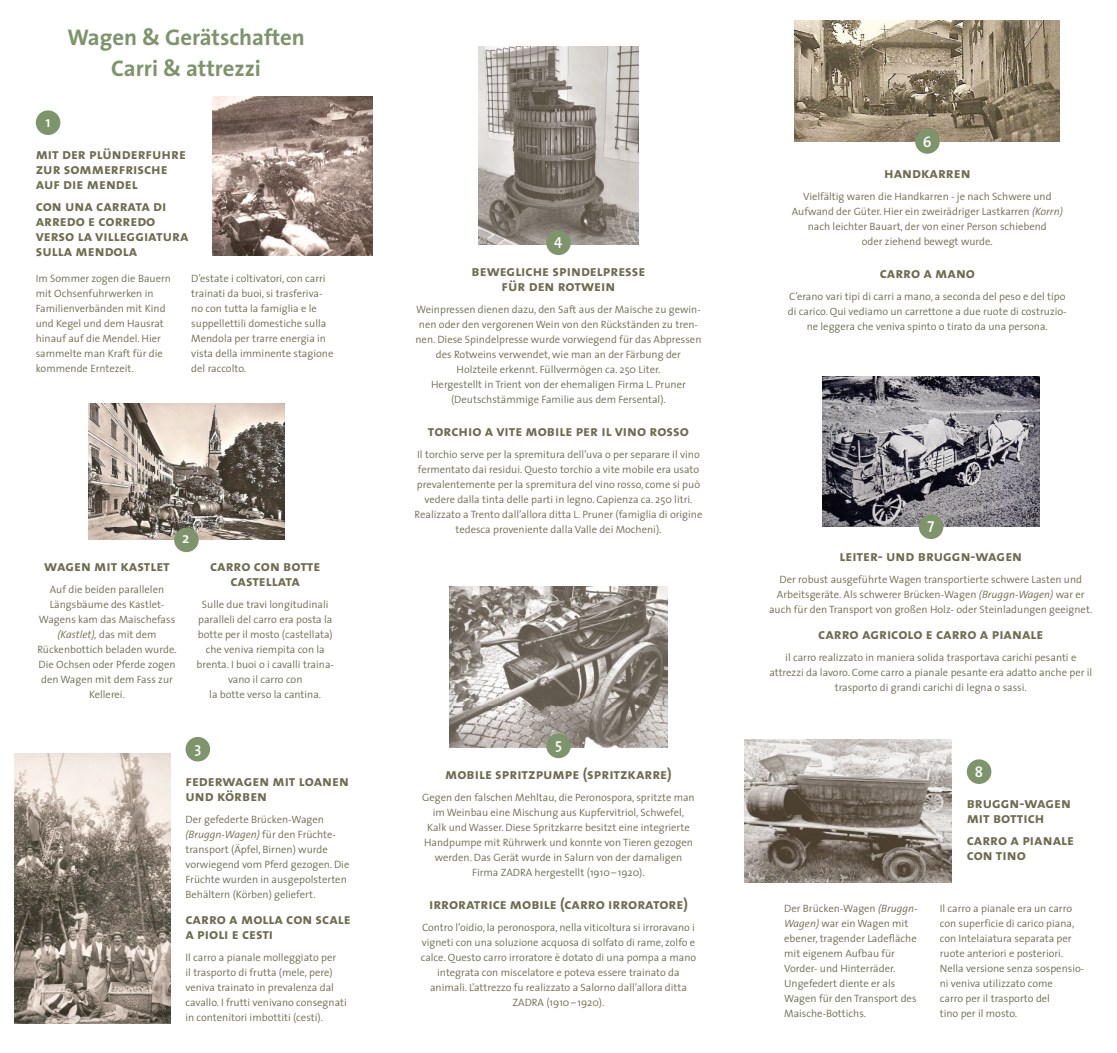
<style>
.page{position:relative;width:1117px;height:1053px;background:#fff}
.page>*{position:absolute;margin:0;border:0;box-sizing:border-box;transform-origin:0 0}
.t1{font:700 22.75px/30.8px "The Sans";color:#7e946b;text-align:center}
.t2{font:15px/15px "The Sans Bold Caps";color:#6e6c4f}
.t3{font:600 15px "The Sans";color:#fff}
.t4{font:300 10.62px/15px "The Sans";color:#6e6c4f;text-align:center}
.s1{font-style:italic}
</style>
<div class="page">
<img style="left:212px;top:96px;width:160px;height:160px">
<img style="left:794px;top:20px;width:265px;height:121px">
<div style="left:914px;top:129px;width:25px;height:25px;background:#7e946b;border-radius:50%"></div>
<img style="left:478px;top:47px;width:160px;height:197px">
<div style="left:546px;top:230px;width:24px;height:25px;background:#7e946b;border-radius:50%"></div>
<img style="left:449px;top:586px;width:218px;height:161px">
<div style="left:546px;top:733px;width:24px;height:25px;background:#7e946b;border-radius:50%"></div>
<img style="left:88px;top:403px;width:196px;height:137px">
<div style="left:174px;top:527px;width:25px;height:25px;background:#7e946b;border-radius:50%"></div>
<img style="left:744px;top:739px;width:206px;height:143px">
<img style="left:822px;top:376px;width:216px;height:150px">
<div style="left:918px;top:514px;width:25px;height:25px;background:#7e946b;border-radius:50%"></div>
<div style="left:36px;top:110px;width:24px;height:25px;background:#7e946b;border-radius:50%"></div>
<img style="left:15px;top:753px;width:155px;height:270px">
<div style="left:185px;top:736px;width:25px;height:25px;background:#7e946b;border-radius:50%"></div>
<div style="left:966px;top:759px;width:25px;height:24px;background:#7e946b;border-radius:50%"></div>
<h2 class="t3" style="left:45px;top:109px;width:7px">1</h2>
<h1 class="t1" style="left:67px;top:22px;width:239px">Wagen &amp; Gerätschaften<br>Carri &amp; attrezzi</h1>
<h2 class="t2" style="left:36px;top:146px;width:152px">mit der plünderfuhre zur sommerfrische auf die mendel</h2>
<h2 class="t2" style="left:36px;top:198px;width:154px">con una carrata di arredo e corredo verso la villeggiatura sulla mendola</h2>
<p class="t4" style="left:36px;top:270px;width:137px;text-align:left">Im Sommer zogen die Bauern mit Ochsenfuhrwerken in<br>Familienverbänden mit Kind und Kegel und dem Hausrat hinauf auf die Mendel. Hier sammelte man Kraft für die kommende Erntezeit.</p>
<p class="t4" style="left:191px;top:270px;width:143px;text-align:left">D’estate i coltivatori, con carri trainati da buoi, si trasferiva&shy;no con tutta la famiglia e le suppellettili domestiche sulla<br>Mendola per trarre energia in vista della imminente stagione del raccolto.</p>
<h2 class="t3" style="left:182px;top:525px;width:9px">2</h2>
<h2 class="t2" style="left:44px;top:557px;width:127px">wagen mit kastlet</h2>
<p class="t4" style="left:37px;top:581px;width:141px">Auf die beiden parallelen<br>Längsbäume des Kastlet-<br>Wagens kam das Maischefass <span class="s1">(Kastlet),</span> das mit dem<br>Rückenbottich beladen wurde.<br>Die Ochsen oder Pferde zogen den Wagen mit dem Fass zur<br>Kellerei.</p>
<h2 class="t2" style="left:210px;top:557px;width:112px;text-align:center">carro con botte castellata</h2>
<p class="t4" style="left:196px;top:596px;width:139px">Sulle due travi longitudinali paralleli del carro era posta la botte per il mosto (castellata) che veniva riempita con la brenta. I buoi o i cavalli traina&shy;vano il carro con<br>la botte verso la cantina.</p>
<h2 class="t3" style="left:194px;top:735px;width:8px">3</h2>
<h2 class="t2" style="left:185px;top:773px;width:165px">federwagen mit loanen und körben</h2>
<p class="t4" style="left:185px;top:811px;width:165px;text-align:left">Der gefederte Brücken-Wagen <span class="s1">(Bruggn-Wagen)</span> für den Früchte&shy;transport (Äpfel, Birnen) wurde vorwiegend vom Pferd gezogen. Die<br>Früchte wurden in ausgepolsterten<br>Behältern (Körben) geliefert.</p>
<h2 class="t2" style="left:185px;top:910px;width:167px">carro a molla con scale a pioli e cesti</h2>
<p class="t4" style="left:185px;top:949px;width:163px;text-align:left">Il carro a pianale molleggiato per<br>il trasporto di frutta (mele, pere) veniva trainato in prevalenza dal cavallo. I frutti venivano consegnati in contenitori imbottiti (cesti).</p>
<h2 class="t3" style="left:554px;top:227px;width:10px">4</h2>
<h2 class="t2" style="left:471px;top:263px;width:175px;text-align:center">bewegliche spindelpresse für den rotwein</h2>
<p class="t4" style="left:415px;top:302px;width:287px">Weinpressen dienen dazu, den Saft aus der Maische zu gewin&shy;nen oder den vergorenen Wein von den Rückständen zu tren&shy;nen. Diese Spindelpresse wurde vorwiegend für das Abpressen des Rotweins verwendet, wie man an der Färbung der Holzteile erkennt. Füllvermögen ca. 250 Liter.<br>Hergestellt in Trient von der ehemaligen Firma L. Pruner (Deutschstämmige Familie aus dem Fersental).</p>
<h2 class="t2" style="left:428px;top:423px;width:262px">torchio a vite mobile per il vino rosso</h2>
<p class="t4" style="left:414px;top:446px;width:289px">Il torchio serve per la spremitura dell’uva o per separare il vino fermentato dai residui. Questo torchio a vite mobile era usato prevalentemente per la spremitura del vino rosso, come si può vedere dalla tinta delle parti in legno. Capienza ca. 250 litri.<br>Realizzato a Trento dall’allora ditta L. Pruner (famiglia di origine tedesca proveniente dalla Valle dei Mocheni).</p>
<h2 class="t3" style="left:555px;top:731px;width:8px">5</h2>
<h2 class="t2" style="left:445px;top:766px;width:228px">mobile spritzpumpe (spritzkarre)</h2>
<p class="t4" style="left:422px;top:789px;width:274px">Gegen den falschen Mehltau, die Peronospora, spritzte man im Weinbau eine Mischung aus Kupfervitriol, Schwefel, Kalk und Wasser. Diese Spritzkarre besitzt eine integrierte Handpumpe mit Rührwerk und konnte von Tieren gezogen werden. Das Gerät wurde in Salurn von der damaligen Firma ZADRA hergestellt (1910 – 1920).</p>
<h2 class="t2" style="left:429px;top:896px;width:260px">irroratrice mobile (carro irroratore)</h2>
<p class="t4" style="left:420px;top:919px;width:277px">Contro l’oidio, la peronospora, nella viticoltura si irroravano i vigneti con una soluzione acquosa di solfato di rame, zolfo e calce. Questo carro irroratore è dotato di una pompa a mano integrata con miscelatore e poteva essere trainato da animali. L’attrezzo fu realizzato a Salorno dall’allora ditta ZADRA (1910 – 1920).</p>
<h2 class="t3" style="left:922px;top:129px;width:10px">6</h2>
<h2 class="t2" style="left:883px;top:165px;width:88px">handkarren</h2>
<p class="t4" style="left:791px;top:188px;width:272px">Vielfältig waren die Handkarren - je nach Schwere und Aufwand der Güter. Hier ein zweirädriger Lastkarren <span class="s1">(Korrn) </span>nach leichter Bauart, der von einer Person schiebend<br>oder ziehend bewegt wurde.</p>
<h2 class="t2" style="left:879px;top:265px;width:97px">carro a mano</h2>
<p class="t4" style="left:787px;top:288px;width:280px">C’erano vari tipi di carri a mano, a seconda del peso e del tipo di carico. Qui vediamo un carrettone a due ruote di costruzio&shy;ne leggera che veniva spinto o tirato da una persona.</p>
<h2 class="t3" style="left:927px;top:512px;width:8px">7</h2>
<h2 class="t2" style="left:839px;top:548px;width:184px">leiter- und bruggn-wagen</h2>
<p class="t4" style="left:769px;top:571px;width:325px">Der robust ausgeführte Wagen transportierte schwere Lasten und<br>Arbeitsgeräte. Als schwerer Brücken-Wagen <span class="s1">(Bruggn-Wagen)</span> war er auch für den Transport von großen Holz- oder Steinladungen geeignet.</p>
<h2 class="t2" style="left:818px;top:626px;width:227px">carro agricolo e carro a pianale</h2>
<p class="t4" style="left:769px;top:649px;width:324px">il carro realizzato in maniera solida trasportava carichi pesanti e attrezzi da lavoro. Come carro a pianale pesante era adatto anche per il trasporto di grandi carichi di legna o sassi.</p>
<h2 class="t3" style="left:974px;top:759px;width:10px">8</h2>
<h2 class="t2" style="left:966px;top:794px;width:106px">bruggn-wagen mit bottich</h2>
<h2 class="t2" style="left:966px;top:831px;width:109px">carro a pianale con tino</h2>
<p class="t4" style="left:784px;top:900px;width:135px;text-align:left">Der Brücken-Wagen <span class="s1">(Bruggn-<br>Wagen)</span> war ein Wagen mit ebener, tragender Ladefläche mit eigenem Aufbau für<br>Vorder- und Hinterräder.<br>Ungefedert diente er als<br>Wagen für den Transport des<br>Maische-Bottichs.</p>
<p class="t4" style="left:939px;top:900px;width:146px;text-align:left">Il carro a pianale era un carro con superficie di carico piana, con Intelaiatura separata per ruote anteriori e posteriori.<br>Nella versione senza sospensio&shy;ni veniva utilizzato come<br>carro per il trasporto del<br>tino per il mosto.</p>
</div>
